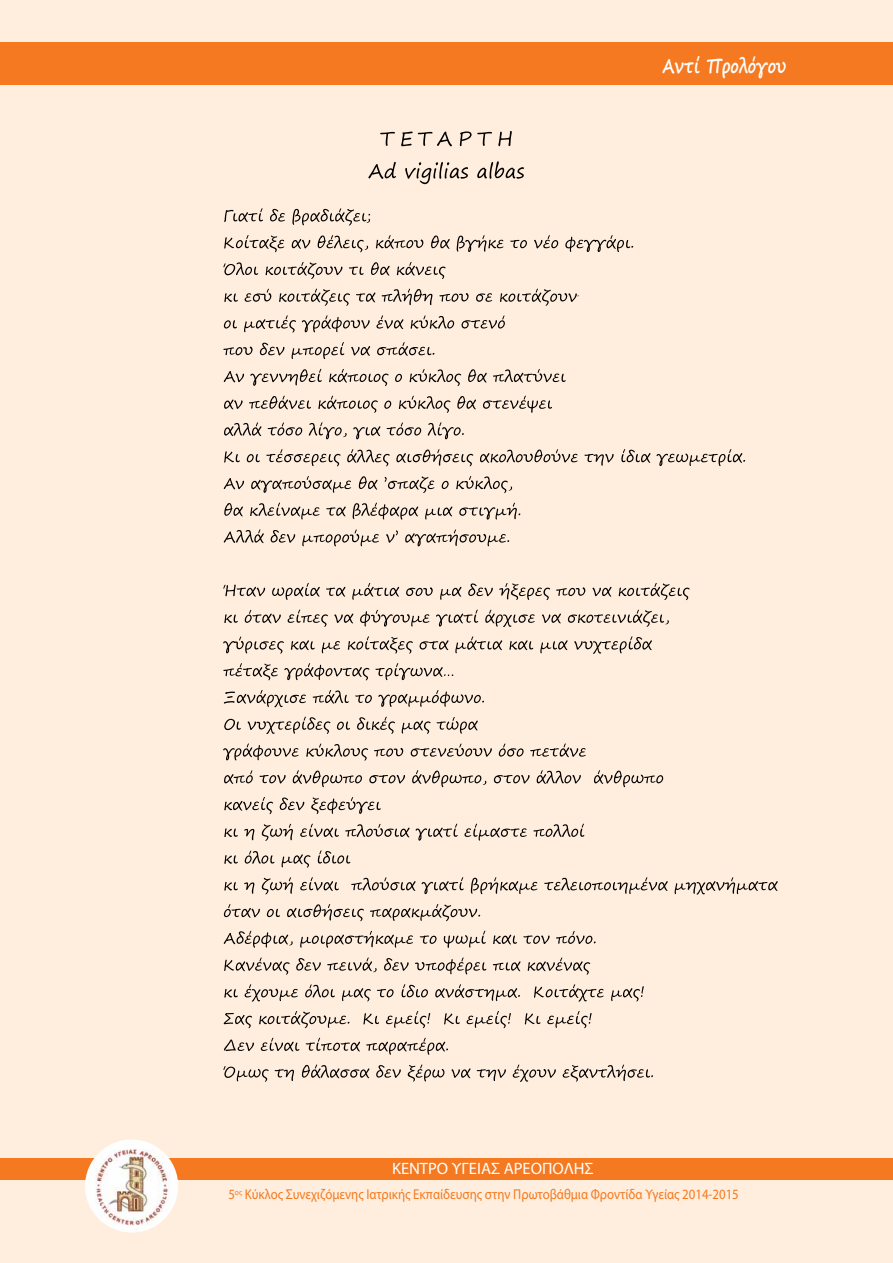
<style>
.page{position:relative;width:893px;height:1263px;background:#fed}
.page>*{position:absolute;margin:0;border:0;box-sizing:border-box;transform-origin:0 0}
.t1{font:700 19.5px "Segoe Print";color:#fff;scale:.79 1}
.t2{font:16.5px "Myriad Pro";color:#fff}
.t3{font:14.25px "Myriad Pro";color:#f47920;scale:.9 1}
</style>
<div class="page">
<div style="left:0;top:1158px;width:893px;height:21px;background:#f47920"></div>
<img style="left:85px;top:1139px;width:93px;height:93px;border-radius:47px">
<svg style="left:368px;top:161px;width:156px;height:23px"></svg>
<svg style="left:380px;top:131px;width:132px;height:15px"></svg>
<div style="left:0;top:43px;width:893px;height:42px;background:#f47920"></div>
<svg style="left:223px;top:1064px;width:430px;height:18px"></svg>
<svg style="left:224px;top:1038px;width:224px;height:17px"></svg>
<svg style="left:224px;top:1011px;width:368px;height:17px"></svg>
<svg style="left:224px;top:984px;width:420px;height:17px"></svg>
<svg style="left:224px;top:957px;width:366px;height:18px"></svg>
<svg style="left:224px;top:931px;width:372px;height:17px"></svg>
<svg style="left:224px;top:904px;width:256px;height:17px"></svg>
<svg style="left:224px;top:877px;width:554px;height:17px"></svg>
<svg style="left:224px;top:850px;width:126px;height:18px"></svg>
<svg style="left:224px;top:824px;width:360px;height:17px"></svg>
<svg style="left:224px;top:797px;width:157px;height:17px"></svg>
<svg style="left:224px;top:770px;width:439px;height:17px"></svg>
<svg style="left:223px;top:743px;width:363px;height:18px"></svg>
<svg style="left:224px;top:717px;width:254px;height:17px"></svg>
<svg style="left:224px;top:690px;width:260px;height:17px"></svg>
<svg style="left:223px;top:663px;width:230px;height:17px"></svg>
<svg style="left:223px;top:636px;width:429px;height:18px"></svg>
<svg style="left:224px;top:610px;width:445px;height:17px"></svg>
<svg style="left:223px;top:583px;width:467px;height:17px"></svg>
<svg style="left:224px;top:529px;width:285px;height:17px"></svg>
<svg style="left:224px;top:503px;width:296px;height:17px"></svg>
<svg style="left:224px;top:476px;width:288px;height:17px"></svg>
<svg style="left:224px;top:449px;width:521px;height:17px"></svg>
<svg style="left:224px;top:422px;width:240px;height:17px"></svg>
<svg style="left:224px;top:396px;width:328px;height:17px"></svg>
<svg style="left:224px;top:369px;width:342px;height:17px"></svg>
<svg style="left:223px;top:342px;width:211px;height:17px"></svg>
<svg style="left:224px;top:315px;width:281px;height:18px"></svg>
<svg style="left:224px;top:289px;width:355px;height:17px"></svg>
<svg style="left:223px;top:262px;width:223px;height:17px"></svg>
<svg style="left:224px;top:235px;width:409px;height:17px"></svg>
<svg style="left:224px;top:208px;width:146px;height:17px"></svg>
<h1 class="t1" style="left:662px;top:48px;width:159px">Αντί Προλόγου</h1>
<p class="t2" style="left:392px;top:1158px;width:203px">ΚΕΝΤΡΟ ΥΓΕΙΑΣ ΑΡΕΟΠΟΛΗΣ</p>
<p class="t3" style="left:228px;top:1186px;width:569px">5<sup>ος</sup> Κύκλος Συνεχιζόμενης Ιατρικής Εκπαίδευσης στην Πρωτοβάθμια Φροντίδα Υγείας 2014-2015</p>
</div>
